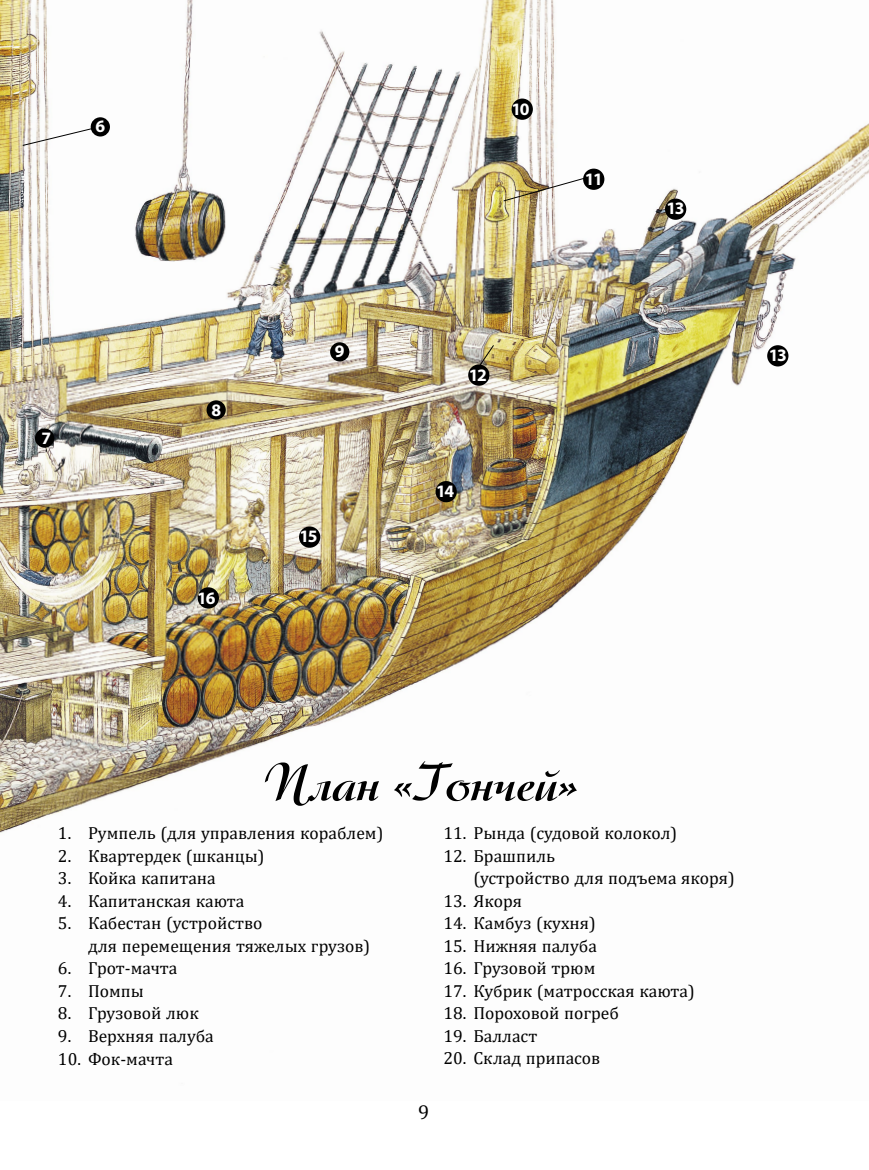
<style>
.page{position:relative;width:869px;height:1170px;background:#fff}
.page>*{position:absolute;margin:0;border:0;box-sizing:border-box;transform-origin:0 0}
.t1{font:52.5px "Arkona C";color:#000}
.t2{font:20px "Cambria";color:#000}
.t3{font:17.5px/22.5px "Cambria";color:#000}
.t4{font:700 17.5px "Myriad Pro";letter-spacing:-.075em;color:#fff}
</style>
<div class="page">
<img style="left:0;top:0;width:868px;height:833px">
<div style="left:91px;top:117px;width:19px;height:19px;background:#000;border-radius:50%"></div>
<div style="left:35px;top:428px;width:19px;height:19px;background:#000;border-radius:50%"></div>
<div style="left:206px;top:400px;width:20px;height:19px;background:#000;border-radius:50%"></div>
<div style="left:330px;top:342px;width:19px;height:19px;background:#000;border-radius:50%"></div>
<div style="left:583px;top:169px;width:21px;height:21px;background:#000;border-radius:50%"></div>
<div style="left:468px;top:364px;width:21px;height:22px;background:#000;border-radius:50%"></div>
<div style="left:766px;top:345px;width:22px;height:21px;background:#000;border-radius:50%"></div>
<div style="left:664px;top:198px;width:22px;height:22px;background:#000;border-radius:50%"></div>
<div style="left:435px;top:481px;width:21px;height:21px;background:#000;border-radius:50%"></div>
<div style="left:299px;top:526px;width:21px;height:21px;background:#000;border-radius:50%"></div>
<div style="left:197px;top:587px;width:22px;height:21px;background:#000;border-radius:50%"></div>
<div style="left:511px;top:98px;width:21px;height:22px;background:#000;border-radius:50%"></div>
<img style="left:502px;top:177px;width:83px;height:25px">
<svg style="left:22px;top:127px;width:72px;height:19px"></svg>
<svg style="left:477px;top:344px;width:17px;height:25px"></svg>
<p class="t4" style="left:95px;top:115px;width:11px">6</p>
<p class="t4" style="left:42px;top:427px;width:11px">7</p>
<p class="t4" style="left:211px;top:398px;width:11px">8</p>
<p class="t4" style="left:197px;top:586px;width:20px">16</p>
<p class="t4" style="left:335px;top:339px;width:11px">9</p>
<p class="t4" style="left:299px;top:525px;width:20px">15</p>
<p class="t4" style="left:511px;top:98px;width:20px">10</p>
<p class="t4" style="left:584px;top:168px;width:20px">11</p>
<p class="t4" style="left:468px;top:364px;width:20px">12</p>
<p class="t4" style="left:436px;top:479px;width:20px">14</p>
<p class="t4" style="left:666px;top:197px;width:20px">13</p>
<p class="t4" style="left:768px;top:343px;width:20px">13</p>
<h1 class="t1" style="left:263px;top:752px;width:314px">План «Гончей»</h1>
<p class="t3" style="left:58px;top:822px;width:327px">1. Румпель (для управления кораблем)</p>
<p class="t3" style="left:58px;top:844px;width:208px">2. Квартердек (шканцы)</p>
<p class="t3" style="left:58px;top:867px;width:159px">3. Койка капитана</p>
<p class="t3" style="left:58px;top:889px;width:188px">4. Капитанская каюта</p>
<p class="t3" style="left:88px;top:912px;width:283px;text-indent:-30px">5. Кабестан (устройство<br>для перемещения тяжелых грузов)</p>
<p class="t3" style="left:58px;top:957px;width:121px">6. Грот-мачта</p>
<p class="t3" style="left:58px;top:979px;width:87px">7. Помпы</p>
<p class="t3" style="left:58px;top:1002px;width:142px">8. Грузовой люк</p>
<p class="t3" style="left:58px;top:1024px;width:157px">9. Верхняя палуба</p>
<p class="t3" style="left:58px;top:1047px;width:117px">10. Фок-мачта</p>
<p class="t2" style="left:418px;top:1100px;width:13px">9</p>
<p class="t3" style="left:443px;top:821px;width:235px">11. Рында (судовой колокол)</p>
<p class="t3" style="left:473px;top:844px;width:263px;text-indent:-30px">12. Брашпиль<br>(устройство для подъема якоря)</p>
<p class="t3" style="left:443px;top:889px;width:80px">13. Якоря</p>
<p class="t3" style="left:443px;top:911px;width:154px">14. Камбуз (кухня)</p>
<p class="t3" style="left:443px;top:934px;width:155px">15. Нижняя палуба</p>
<p class="t3" style="left:443px;top:956px;width:153px">16. Грузовой трюм</p>
<p class="t3" style="left:443px;top:979px;width:253px">17. Кубрик (матросская каюта)</p>
<p class="t3" style="left:443px;top:1001px;width:177px">18. Пороховой погреб</p>
<p class="t3" style="left:443px;top:1024px;width:95px">19. Балласт</p>
<p class="t3" style="left:443px;top:1046px;width:158px">20. Склад припасов</p>
</div>
